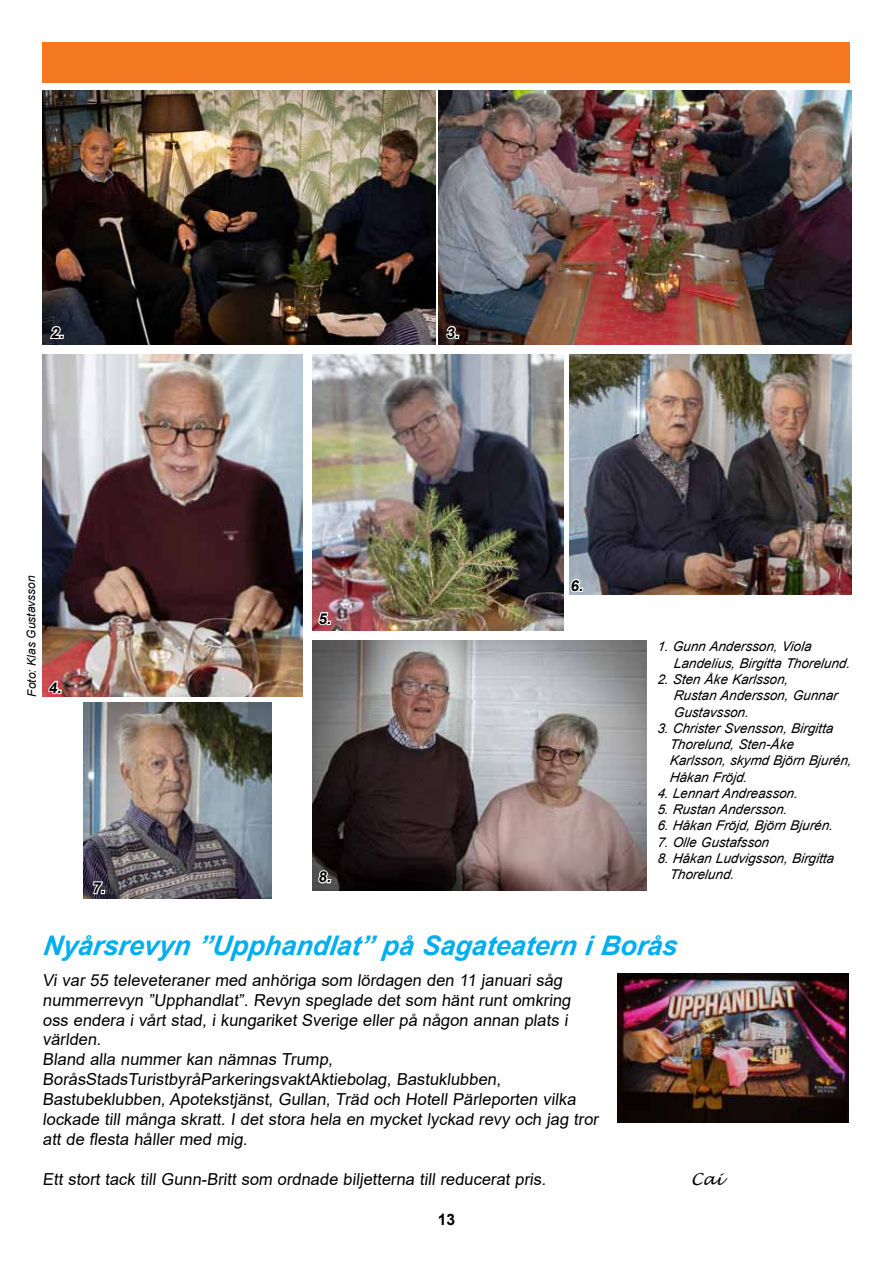
<style>
.page{position:relative;width:893px;height:1263px;background:#fff}
.page>*{position:absolute;margin:0;border:0;box-sizing:border-box;transform-origin:0 0}
.t1{font:italic 700 27px "Arial";color:#00aeef}
.t2{font:16.5px/20px "Arial";color:#000}
.t3{font:italic 16.5px "Lucida Handwriting";color:#000}
.t4{font:700 15.75px "Arial";color:#000}
.t5{font:700 15px "Arial";color:#000}
.t6{font:italic 13.5px/16.2px "Arial";color:#000}
.t7{font:italic 12px "Arial";letter-spacing:-.01em;color:#000}
</style>
<div class="page">
<div style="left:43px;top:43px;width:807px;height:40px;background:#f47721"></div>
<img style="left:43px;top:90px;width:393px;height:254px">
<svg style="left:49px;top:324px;width:15px;height:21px"></svg>
<img style="left:439px;top:90px;width:412px;height:254px">
<svg style="left:445px;top:324px;width:14px;height:16px"></svg>
<img style="left:43px;top:354px;width:259px;height:280px">
<img style="left:312px;top:354px;width:251px;height:276px">
<svg style="left:317px;top:611px;width:14px;height:15px"></svg>
<img style="left:569px;top:354px;width:282px;height:240px">
<svg style="left:569px;top:578px;width:14px;height:16px"></svg>
<img style="left:42px;top:634px;width:807px;height:489px">
<img style="left:618px;top:974px;width:231px;height:149px">
<p class="t5" style="left:51px;top:322px;width:17px">2.</p>
<p class="t5" style="left:446px;top:322px;width:17px">3.</p>
<p class="t7" style="left:24px;top:696px;width:123px;rotate:-90deg">Foto: Klas Gustavsson</p>
<p class="t5" style="left:49px;top:677px;width:17px">4.</p>
<p class="t5" style="left:92px;top:877px;width:17px">7.</p>
<p class="t5" style="left:318px;top:608px;width:17px">5.</p>
<p class="t5" style="left:318px;top:866px;width:17px">8.</p>
<p class="t5" style="left:570px;top:575px;width:17px">6.</p>
<p class="t6" style="left:673px;top:639px;width:180px;text-indent:-17px">1. Gunn Andersson, Viola<br>Landelius, Birgitta Thorelund.</p>
<p class="t6" style="left:673px;top:671px;width:165px;text-indent:-17px">2. Sten Åke Karlsson,<br>Rustan Andersson, Gunnar<br>Gustavsson.</p>
<p class="t6" style="left:669px;top:720px;width:186px;text-indent:-12px">3. Christer Svensson, Birgitta<br>Thorelund, Sten-Åke<br>Karlsson, skymd Björn Bjurén,<br>Håkan Fröjd.</p>
<p class="t6" style="left:657px;top:785px;width:144px">4. Lennart Andreasson.</p>
<p class="t6" style="left:657px;top:801px;width:134px">5. Rustan Andersson.</p>
<p class="t6" style="left:657px;top:818px;width:179px">6. Håkan Fröjd, Björn Bjurén.</p>
<p class="t6" style="left:657px;top:834px;width:115px">7. Olle Gustafsson</p>
<p class="t6" style="left:669px;top:850px;width:168px;text-indent:-12px">8. Håkan Ludvigsson, Birgitta<br>Thorelund.</p>
<h1 class="t1" style="left:43px;top:927px;width:640px">Nyårsrevyn ”Upphandlat ” på Sagateatern i Borås</h1>
<p class="t2" style="left:43px;top:970px;width:560px">Vi var 55 televeteraner med anhöriga som lördagen den 11 januari såg nummerrevyn ”Upphandlat”. Revyn speglade det som hänt runt omkring oss endera i vårt stad, i kungariket Sverige eller på någon annan plats i världen.<br>Bland alla nummer kan nämnas Trump, BoråsStadsTuristbyråParkeringsvaktAktiebolag, Bastuklubben, Bastubeklubben, Apotekstjänst, Gullan, Träd och Hotell Pärleporten vilka lockade till många skratt. I det stora hela en mycket lyckad revy och jag tror att de flesta håller med mig.</p>
<p class="t2" style="left:43px;top:1169px;width:508px">Ett stort tack till Gunn-Britt som ordnade biljetterna till reducerat pris.</p>
<p class="t3" style="left:691px;top:1169px;width:34px">Cai</p>
<p class="t4" style="left:438px;top:1209px;width:19px">13</p>
</div>
